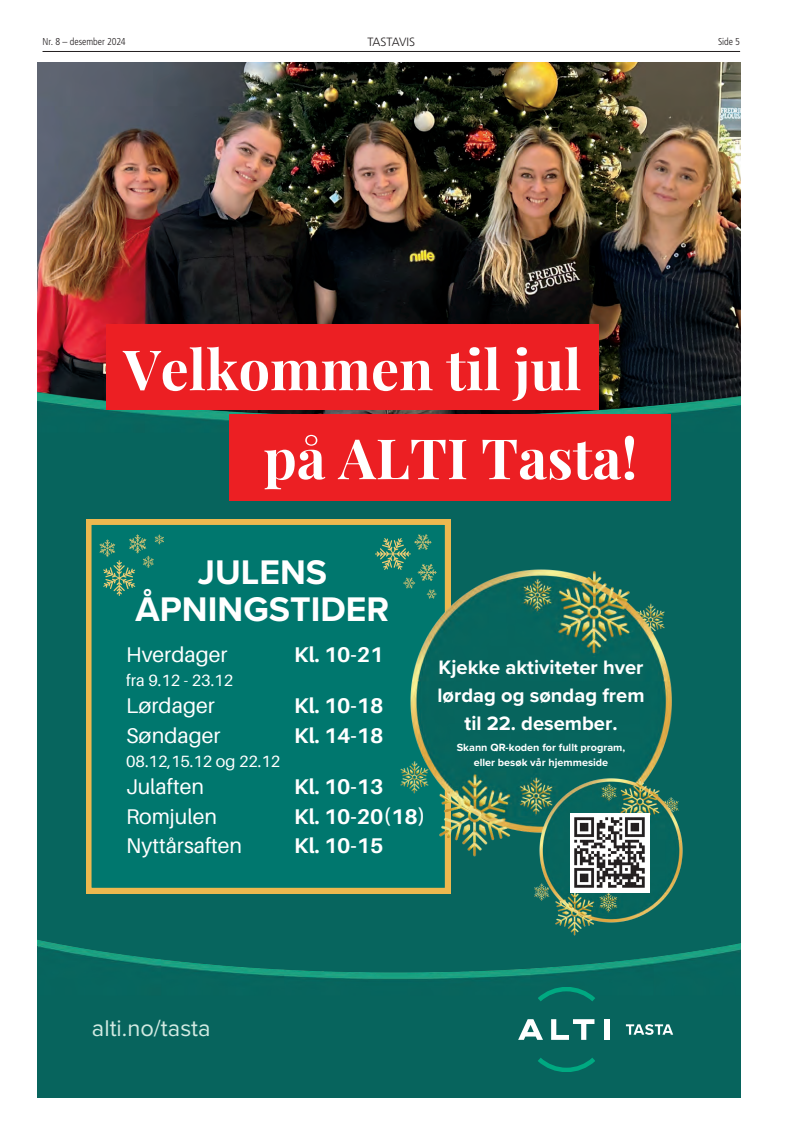
<style>
.page{position:relative;width:794px;height:1134px;background:#fff}
.page>*{position:absolute;margin:0;border:0;box-sizing:border-box;transform-origin:0 0}
.t1{font:700 55.7px/88.9px "Playfair Display";color:#fff}
.t2{font:700 35.4px/36.8px "Proxima Nova";color:#fff;text-align:center}
.t3{font:23.6px "Proxima Nova";color:#d2eae2}
.t4{font:21.3px/29.3px "Aileron";color:#fff}
.t5{font:700 21.3px/29.2px "Aileron";color:#fff}
.t6{font:700 20.2px/28.2px "Proxima Nova";color:#fff;text-align:center}
.t7{font:16.3px "Aileron";color:#fff}
.t8{font:300 12px "Frutiger LT Std";color:#231f20}
.t9{font:700 10.8px/15px "Proxima Nova";color:#fff;text-align:center}
.t10{font:300 condensed 10px "Frutiger LT Std";letter-spacing:-.005em;color:#231f20}
</style>
<div class="page">
<hr style="left:43px;top:51px;width:697px;height:1px;background:#231f20">
<div style="left:37px;top:579px;width:703px;height:297px;background:#07655e"></div>
<div style="left:37px;top:876px;width:703px;height:221px;background:#07645d"></div>
<img style="left:37px;top:62px;width:703px;height:230px">
<img style="left:37px;top:292px;width:703px;height:287px">
<div style="left:106px;top:324px;width:492px;height:86px;background:#ec1f23"></div>
<div style="left:230px;top:414px;width:441px;height:87px;background:#ec1f23"></div>
<svg style="left:518px;top:1019px;width:25px;height:21px"></svg>
<svg style="left:537px;top:1058px;width:58px;height:14px"></svg>
<svg style="left:537px;top:987px;width:58px;height:14px"></svg>
<svg style="left:551px;top:1019px;width:43px;height:21px"></svg>
<div style="left:604px;top:1019px;width:5px;height:21px;background:#fff"></div>
<svg style="left:626px;top:1024px;width:47px;height:11px"></svg>
<div style="left:86px;top:520px;width:364px;height:373px;background:#00776e"></div>
<svg style="left:99px;top:534px;width:65px;height:62px;background:#20826e"></svg>
<svg style="left:375px;top:534px;width:62px;height:14px"></svg>
<img style="left:373px;top:548px;width:316px;height:324px">
<img style="left:519px;top:767px;width:172px;height:176px">
<img style="left:563px;top:806px;width:93px;height:93px">
<p class="t10" style="left:43px;top:35px;width:85px">Nr. 8 – desember 2024</p>
<p class="t8" style="left:367px;top:35px;width:49px">TASTAVIS</p>
<p class="t10" style="left:718px;top:35px;width:24px">Side 5</p>
<h1 class="t1" style="left:263px;top:320px;width:375px;text-indent:-140px">Velkommen til jul på ALTI Tasta!</h1>
<h2 class="t2" style="left:136px;top:553px;width:255px">JULENS<br>ÅPNINGSTIDER</h2>
<p class="t4" style="left:126px;top:640px;width:103px">Hverdager</p>
<p class="t7" style="left:126px;top:671px;width:108px">fra 9.12 - 23.12</p>
<p class="t4" style="left:126px;top:691px;width:96px">Lørdager<br>Søndager</p>
<p class="t7" style="left:126px;top:752px;width:156px">08.12,15.12 og 22.12</p>
<p class="t4" style="left:126px;top:772px;width:118px">Julaften<br>Romjulen<br>Nyttårsaften</p>
<p class="t5" style="left:294px;top:640px;width:91px">Kl. 10-21</p>
<p class="t5" style="left:294px;top:691px;width:91px">Kl. 10-18<br>Kl. 14-18</p>
<p class="t5" style="left:294px;top:772px;width:133px">Kl. 10-13<br>Kl. 10-20(18)<br>Kl. 10-15</p>
<p class="t6" style="left:437px;top:652px;width:208px">Kjekke aktiviteter hver lørdag og søndag frem til 22. desember.</p>
<p class="t9" style="left:457px;top:740px;width:170px">Skann QR-koden for fullt program, eller besøk vår hjemmeside</p>
<p class="t3" style="left:92px;top:1011px;width:120px">alti.no/tasta</p>
</div>
